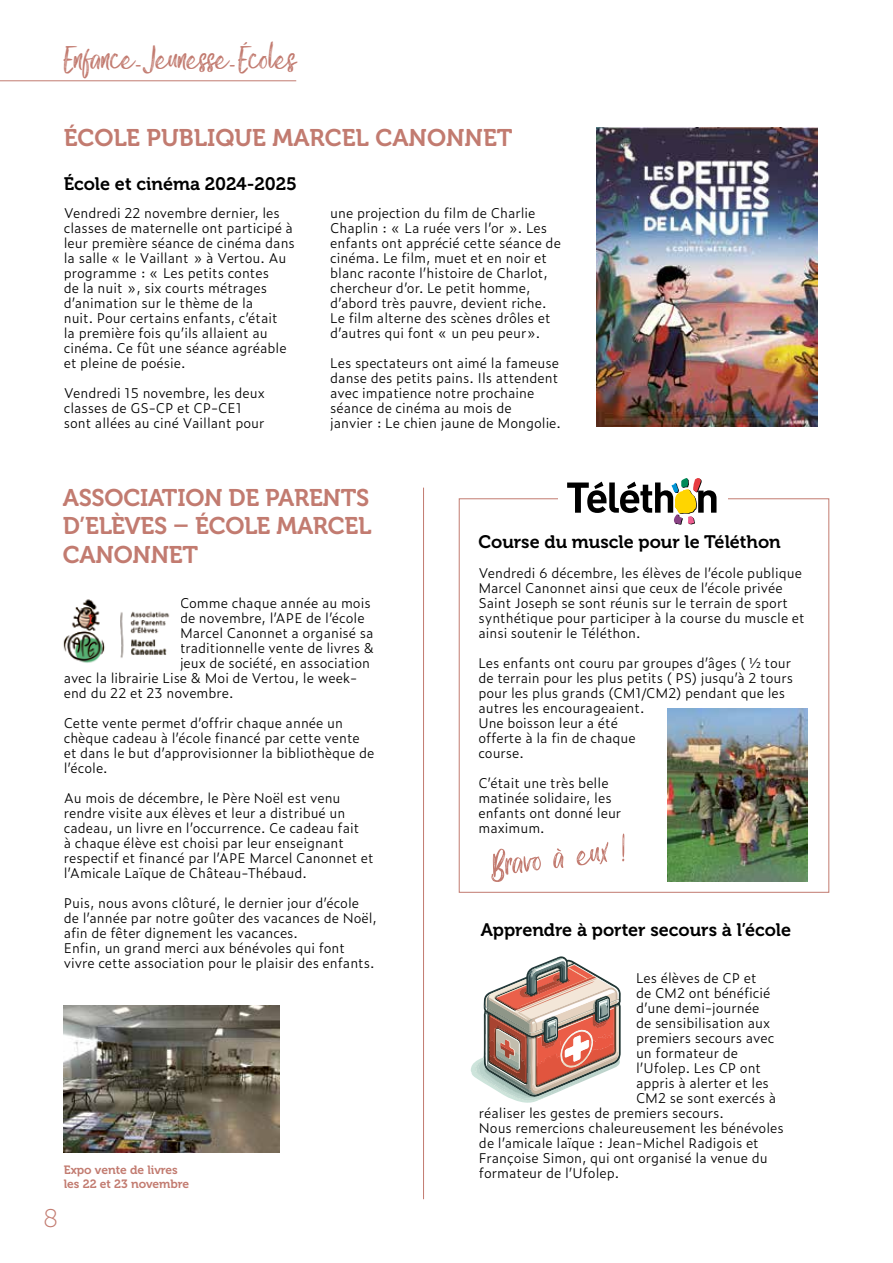
<style>
.page{position:relative;width:893px;height:1263px;background:#fff}
.page>*{position:absolute;margin:0;border:0;box-sizing:border-box;transform-origin:0 0}
.t1{font:48.6px "Gook Kitt";color:#c27b70}
.t2{font:45px "Gook Kitt";color:#c27b70}
.t3{font:25.5px "Museo 100";color:#c27b70}
.t4{font:24px/28.8px "Museo 700";letter-spacing:-.01em;color:#c27b70;text-align:justify}
.t5{font:18px "Museo 700";color:#000}
.t6{font:300 13.5px/15px "Zeitung Pro";color:#000}
.t7{font:12px/14.4px "Museo 700";color:#c27b70}
</style>
<div class="page">
<hr style="left:423px;top:488px;width:1px;height:711px;background:#c27b70">
<hr style="left:0;top:80px;width:296px;height:1px;background:#c27b70">
<img style="left:597px;top:128px;width:220px;height:298px">
<img style="left:64px;top:1005px;width:216px;height:147px">
<img style="left:667px;top:709px;width:140px;height:172px">
<svg style="left:567px;top:478px;width:149px;height:47px"></svg>
<svg style="left:471px;top:956px;width:150px;height:147px"></svg>
<img style="left:63px;top:599px;width:107px;height:64px">
<h2 class="t2" style="left:62px;top:41px;width:235px">Enfance-Jeunesse-Écoles</h2>
<h3 class="t4" style="left:64px;top:123px;width:450px">ÉCOLE PUBLIQUE MARCEL CANONNET</h3>
<h3 class="t5" style="left:64px;top:174px;width:235px">École et cinéma 2024-2025</h3>
<p class="t6" style="left:64px;top:205px;width:233px">Vendredi 22 novembre dernier, les classes de maternelle ont participé à leur première séance de cinéma dans la salle « le Vaillant » à Vertou. Au programme : « Les petits contes<br>de la nuit », six courts métrages d’animation sur le thème de la<br>nuit. Pour certains enfants, c’était<br>la première fois qu’ils allaient au cinéma. Ce fût une séance agréable et pleine de poésie.</p>
<p class="t6" style="left:64px;top:385px;width:203px">Vendredi 15 novembre, les deux classes de GS-CP et CP-CE1 sont allées au ciné Vaillant pour</p>
<p class="t6" style="left:330px;top:205px;width:232px">une projection du film de Charlie Chaplin : « La ruée vers l’or ». Les enfants ont apprécié cette séance de cinéma. Le film, muet et en noir et blanc raconte l’histoire de Charlot, chercheur d’or. Le petit homme, d’abord très pauvre, devient riche.<br>Le film alterne des scènes drôles et d’autres qui font « un peu peur».</p>
<p class="t6" style="left:330px;top:355px;width:232px">Les spectateurs ont aimé la fameuse danse des petits pains. Ils attendent avec impatience notre prochaine séance de cinéma au mois de<br>janvier : Le chien jaune de Mongolie.</p>
<h3 class="t4" style="left:63px;top:483px;width:310px">ASSOCIATION DE PARENTS D’ELÈVES – ÉCOLE MARCEL CANONNET</h3>
<p class="t6" style="left:180px;top:595px;width:192px">Comme chaque année au mois</p>
<p class="t6" style="left:180px;top:610px;width:186px">de novembre, l’APE de l’école</p>
<p class="t6" style="left:180px;top:625px;width:195px">Marcel Canonnet a organisé sa</p>
<p class="t6" style="left:180px;top:640px;width:195px">traditionnelle vente de livres &amp;</p>
<p class="t6" style="left:180px;top:655px;width:191px">jeux de société, en association</p>
<p class="t6" style="left:64px;top:670px;width:295px">avec la librairie Lise &amp; Moi de Vertou, le week-</p>
<p class="t6" style="left:64px;top:685px;width:171px">end du 22 et 23 novembre.</p>
<p class="t6" style="left:64px;top:715px;width:312px">Cette vente permet d’offrir chaque année un chèque cadeau à l’école financé par cette vente et dans le but d’approvisionner la bibliothèque de l’école.</p>
<p class="t6" style="left:64px;top:790px;width:311px">Au mois de décembre, le Père Noël est venu rendre visite aux élèves et leur a distribué un cadeau, un livre en l’occurrence. Ce cadeau fait<br>à chaque élève est choisi par leur enseignant respectif et financé par l’APE Marcel Canonnet et l’Amicale Laïque de Château-Thébaud.</p>
<p class="t6" style="left:64px;top:894px;width:315px">Puis, nous avons clôturé, le dernier jour d’école de l’année par notre goûter des vacances de Noël, afin de fêter dignement les vacances.<br>Enfin, un grand merci aux bénévoles qui font vivre cette association pour le plaisir des enfants.</p>
<p class="t7" style="left:64px;top:1163px;width:127px">Expo vente de livres les 22 et 23 novembre</p>
<h3 class="t3" style="left:44px;top:1204px;width:16px">8</h3>
<h3 class="t5" style="left:478px;top:531px;width:304px">Course du muscle pour le Téléthon</h3>
<p class="t6" style="left:478px;top:565px;width:328px">Vendredi 6 décembre, les élèves de l’école publique Marcel Canonnet ainsi que ceux de l’école privée Saint Joseph se sont réunis sur le terrain de sport synthétique pour participer à la course du muscle et ainsi soutenir le Téléthon.</p>
<p class="t6" style="left:478px;top:655px;width:316px">Les enfants ont couru par groupes d’âges ( ½ tour de terrain pour les plus petits ( PS) jusqu’à 2 tours pour les plus grands (CM1/CM2) pendant que les autres les encourageaient.<br>Une boisson leur a été<br>offerte à la fin de chaque<br>course.</p>
<p class="t6" style="left:478px;top:775px;width:144px">C’était une très belle matinée solidaire, les enfants ont donné leur maximum.</p>
<h1 class="t1" style="left:487px;top:847px;width:141px;rotate:-7deg">Bravo à eux !</h1>
<h3 class="t5" style="left:481px;top:920px;width:312px">Apprendre à porter secours à l’école</h3>
<p class="t6" style="left:636px;top:970px;width:122px">Les élèves de CP et</p>
<p class="t6" style="left:636px;top:985px;width:136px">de CM2 ont bénéficié</p>
<p class="t6" style="left:636px;top:1000px;width:125px">d’une demi-journée</p>
<p class="t6" style="left:636px;top:1015px;width:136px">de sensibilisation aux</p>
<p class="t6" style="left:636px;top:1030px;width:140px">premiers secours avec</p>
<p class="t6" style="left:636px;top:1045px;width:103px">un formateur de</p>
<p class="t6" style="left:636px;top:1060px;width:127px">l’Ufolep. Les CP ont</p>
<p class="t6" style="left:636px;top:1075px;width:134px">appris à alerter et les</p>
<p class="t6" style="left:636px;top:1090px;width:142px">CM2 se sont exercés à</p>
<p class="t6" style="left:479px;top:1105px;width:246px">réaliser les gestes de premiers secours.</p>
<p class="t6" style="left:479px;top:1120px;width:306px">Nous remercions chaleureusement les bénévoles</p>
<p class="t6" style="left:479px;top:1135px;width:281px">de l’amicale laïque : Jean-Michel Radigois et</p>
<p class="t6" style="left:479px;top:1150px;width:290px">Françoise Simon, qui ont organisé la venue du</p>
<p class="t6" style="left:479px;top:1165px;width:142px">formateur de l’Ufolep.</p>
</div>
